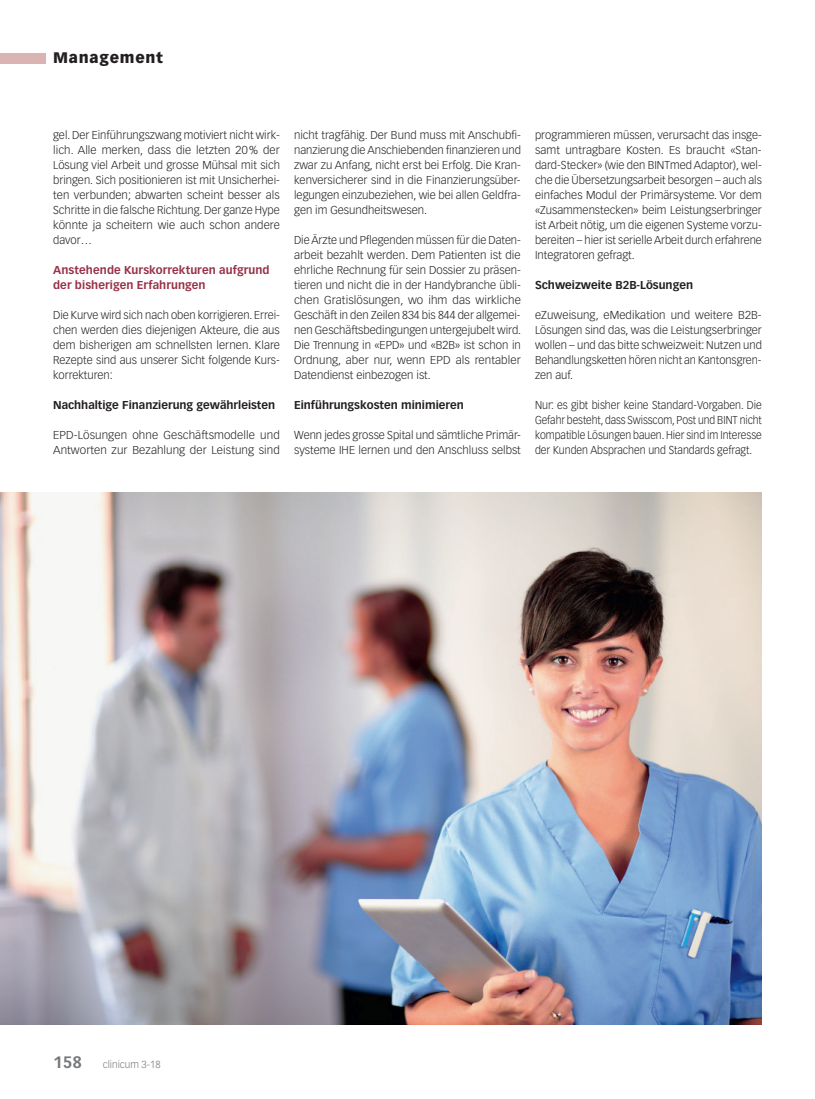
<style>
.page{position:relative;width:815px;height:1099px;background:#fff}
.page>*{position:absolute;margin:0;border:0;box-sizing:border-box;transform-origin:0 0}
.t1{font:900 15px "Vectora LT Std";letter-spacing:.05em;color:#231f20}
.t2{font:300 11.25px/15px "Vectora LT Std";color:#231f20;text-align:justify}
.t3{font:300 11.25px/15px "Vectora LT Std";color:#231f20;text-align:justify;scale:.95 1}
.t4{font:700 11.25px "Vectora LT Std";color:#231f20}
.t5{font:700 11.25px/15px "Vectora LT Std";letter-spacing:.005em;color:#983249}
.t6{font:300 10px "Vectora LT Std";color:#76787b}
.s1{font-weight:700;font-size:16.25px}
</style>
<div class="page">
<div style="left:0;top:53px;width:45px;height:10px;background:#d9b4b3"></div>
<img style="left:0;top:492px;width:762px;height:532px">
<h1 class="t1" style="left:53px;top:49px;width:111px">Management</h1>
<p class="t2" style="left:53px;top:128px;width:228px">gel. Der Einführungszwang motiviert nicht wirk&shy;lich. Alle merken, dass die letzten 20 % der Lösung viel Arbeit und grosse Mühsal mit sich bringen. Sich positionieren ist mit Unsicherhei&shy;ten verbunden; abwarten scheint besser als Schritte in die falsche Richtung. Der ganze Hype könnte ja scheitern wie auch schon andere davor…</p>
<p class="t5" style="left:53px;top:263px;width:218px">Anstehende Kurskorrekturen aufgrund der bisherigen Erfahrungen</p>
<p class="t2" style="left:53px;top:308px;width:228px">Die Kurve wird sich nach oben korrigieren. Errei&shy;chen werden dies diejenigen Akteure, die aus dem bisherigen am schnellsten lernen. Klare Rezepte sind aus unserer Sicht folgende Kurs&shy;korrekturen:</p>
<p class="t4" style="left:53px;top:398px;width:224px">Nachhaltige Finanzierung gewährleisten</p>
<p class="t2" style="left:53px;top:428px;width:228px">EPD-Lösungen ohne Geschäftsmodelle und<br>Antworten zur Bezahlung der Leistung sind</p>
<p class="t2" style="left:294px;top:128px;width:228px">nicht tragfähig. Der Bund muss mit Anschubfi&shy;nanzierung die Anschiebenden finanzieren und zwar zu Anfang, nicht erst bei Erfolg. Die Kran&shy;kenversicherer sind in die Finanzierungsüber&shy;legungen einzubeziehen, wie bei allen Geldfra&shy;gen im Gesundheitswesen.</p>
<p class="t2" style="left:294px;top:233px;width:229px">Die Ärzte und Pflegenden müssen für die Daten&shy;arbeit bezahlt werden. Dem Patienten ist die ehrliche Rechnung für sein Dossier zu präsen&shy;tieren und nicht die in der Handybranche übli&shy;chen Gratislösungen, wo ihm das wirkliche Geschäft in den Zeilen 834 bis 844 der allgemei&shy;nen Geschäftsbedingungen untergejubelt wird.<br>Die Trennung in «EPD» und «B2B» ist schon in Ordnung, aber nur, wenn EPD als rentabler Datendienst einbezogen ist.</p>
<p class="t4" style="left:294px;top:398px;width:171px">Einführungskosten minimieren</p>
<p class="t2" style="left:294px;top:428px;width:228px">Wenn jedes grosse Spital und sämtliche Primär&shy;systeme IHE lernen und den Anschluss selbst</p>
<p class="t2" style="left:535px;top:128px;width:228px">programmieren müssen, verursacht das insge&shy;samt untragbare Kosten. Es braucht «Stan&shy;dard-Stecker» (wie den BINTmed Adaptor), wel&shy;che die Übersetzungsarbeit besorgen – auch als einfaches Modul der Primärsysteme. Vor dem «Zusammenstecken» beim Leistungserbringer ist Arbeit nötig, um die eigenen Systeme vorzu&shy;bereiten – hier ist serielle Arbeit durch erfahrene Integratoren gefragt.</p>
<p class="t4" style="left:535px;top:278px;width:160px">Schweizweite B2B-Lösungen</p>
<p class="t2" style="left:535px;top:308px;width:228px">eZuweisung, eMedikation und weitere B2B-Lösungen sind das, was die Leistungserbringer wollen – und das bitte schweizweit: Nutzen und Behandlungsketten hören nicht an Kantonsgren&shy;zen auf.</p>
<p class="t3" style="left:535px;top:398px;width:240px">Nur: es gibt bisher keine Standard-Vorgaben. Die Gefahr besteht, dass Swisscom, Post und BINT nicht kompatible Lösungen bauen. Hier sind im Interesse der Kunden Absprachen und Standards gefragt.</p>
<p class="t6" style="left:53px;top:1058px;width:109px"><span class="s1">158</span> clinicum 3-18</p>
</div>
